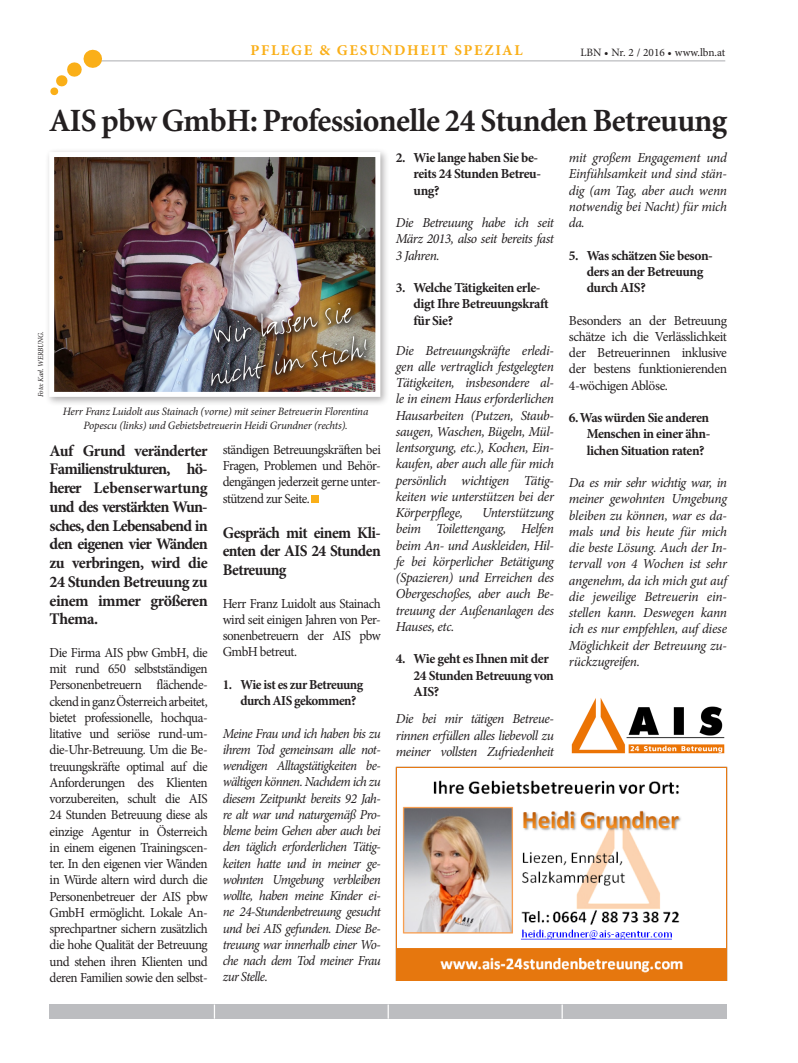
<style>
.page{position:relative;width:798px;height:1063px;background:#fff}
.page>*{position:absolute;margin:0;border:0;box-sizing:border-box;transform-origin:0 0}
.LBN_Headline{font:700 32.5px "Minion";letter-spacing:-.02em;color:#231f20}
.t1{font:700 16.25px/18.8px "Minion Pro";letter-spacing:-.035em;color:#231f20;text-align:justify}
.t2{font:700 16.25px/18.8px "Minion Pro";letter-spacing:-.035em;color:#231f20;text-align:justify;scale:.95 1}
.t3{font:700 15px "Minion Pro";letter-spacing:.11em;color:#faaf18}
.t4{font:italic 13.75px/16.2px "Minion Pro";letter-spacing:-.03em;color:#231f20;text-align:justify}
.t5{font:13.75px/16.2px "Minion Pro";letter-spacing:-.035em;color:#231f20;text-align:justify;scale:.95 1}
.t6{font:italic 13.75px/16.2px "Minion Pro";letter-spacing:-.03em;color:#231f20;text-align:justify;scale:.95 1}
.t7{font:700 13.75px/16.2px "Minion Pro";letter-spacing:-.035em;color:#231f20}
.t8{font:13.75px/16.2px "Minion Pro";letter-spacing:-.035em;color:#231f20;text-align:justify}
.t9{font:700 13.75px/16.2px "Minion Pro";letter-spacing:-.035em;color:#231f20;scale:.95 1}
.LBN_Fließtext{font:italic 11.25px/13.8px "Minion Pro";letter-spacing:-.015em;color:#231f20;text-align:center}
.t10{font:11.25px "Minion Pro";color:#231f20}
.t11{font:italic 7.5px "Minion Pro";letter-spacing:-.03em;color:#231f20}
</style>
<div class="page">
<div style="left:50px;top:1005px;width:676px;height:14px;background:#bcbdc0"></div>
<svg style="left:214px;top:1005px;width:1px;height:14px"></svg>
<svg style="left:387px;top:1005px;width:1px;height:14px"></svg>
<svg style="left:561px;top:1005px;width:1px;height:14px"></svg>
<div style="left:312px;top:495px;width:7px;height:8px;background:#faaf18"></div>
<div style="left:45px;top:148px;width:344px;height:258px;background:#231f20;opacity:.35"></div>
<img style="left:55px;top:158px;width:319px;height:233px">
<div style="left:49px;top:152px;width:331px;height:245px;border:5px solid #fff"></div>
<hr style="left:90px;top:60px;width:635px;height:1px;background:#bcbdc0">
<svg style="left:50px;top:49px;width:53px;height:47px"></svg>
<img style="left:571px;top:698px;width:154px;height:56px">
<img style="left:395px;top:767px;width:331px;height:214px">
<img style="left:198px;top:290px;width:182px;height:115px">
<p class="t3" style="left:250px;top:41px;width:273px">PFLEGE &amp; GESUNDHEIT SPEZIAL</p>
<p class="t10" style="left:580px;top:45px;width:146px">LBN • Nr. 2 / 2016 • www.lbn.at</p>
<p class="LBN_Headline" style="left:50px;top:104px;width:678px">AIS pbw GmbH: Professionelle 24 Stunden Betreuung</p>
<p class="t11" style="left:36px;top:397px;width:67px;rotate:-90deg">Foto: Karl. WERBUNG.</p>
<p class="LBN_Fließtext" style="left:63px;top:405px;width:307px">Herr Franz Luidolt aus Stainach (vorne) mit seiner Betreuerin Florentina<br>Popescu (links) und Gebietsbetreuerin Heidi Grundner (rechts).</p>
<p class="t1" style="left:50px;top:442px;width:159px">Auf Grund veränderter Familienstrukturen, hö&shy;herer Lebenserwartung und des verstärkten Wun&shy;sches, den Lebensabend in den eigenen vier Wänden zu verbringen, wird die 24 Stunden Betreuung zu einem immer größeren Thema.</p>
<p class="t5" style="left:50px;top:644px;width:168px">Die Firma AIS pbw GmbH, die mit rund 650 selbstständigen Personenbetreuern flächende&shy;ckend in ganz Österreich arbeitet, bietet professionelle, hochqua&shy;litative und seriöse rund-um&shy;die-Uhr-Betreuung. Um die Be&shy;treuungskräfte optimal auf die Anforderungen des Klienten vorzubereiten, schult die AIS 24 Stunden Betreuung diese als einzige Agentur in Österreich in einem eigenen Trainingscen&shy;ter. In den eigenen vier Wänden in Würde altern wird durch die Personenbetreuer der AIS pbw GmbH ermöglicht. Lokale An&shy;sprechpartner sichern zusätzlich die hohe Qualität der Betreuung und stehen ihren Klienten und deren Familien sowie den selbst-</p>
<p class="t5" style="left:223px;top:441px;width:168px">ständigen Betreuungskräften bei Fragen, Problemen und Behör&shy;dengängen jederzeit gerne unter&shy;stützend zur Seite.</p>
<p class="t2" style="left:223px;top:524px;width:168px">Gespräch mit einem Kli&shy;enten der AIS 24 Stunden Betreuung</p>
<p class="t5" style="left:223px;top:595px;width:168px">Herr Franz Luidolt aus Stainach wird seit einigen Jahren von Per&shy;sonenbetreuern der AIS pbw GmbH betreut.</p>
<p class="t9" style="left:240px;top:677px;width:131px;text-indent:-18px">1. Wie ist es zur Betreuung durch AIS gekommen?</p>
<p class="t6" style="left:223px;top:725px;width:168px">Meine Frau und ich haben bis zu ihrem Tod gemeinsam alle not&shy;wendigen Alltagstätigkeiten be&shy;wältigen können. Nachdem ich zu diesem Zeitpunkt bereits 92 Jah&shy;re alt war und naturgemäß Pro&shy;bleme beim Gehen aber auch bei den täglich erforderlichen Tätig&shy;keiten hatte und in meiner ge&shy;wohnten Umgebung verbleiben wollte, haben meine Kinder ei&shy;ne 24-Stundenbetreuung gesucht und bei AIS gefunden. Diese Be&shy;treuung war innerhalb einer Wo&shy;che nach dem Tod meiner Frau zur Stelle.</p>
<p class="t7" style="left:413px;top:150px;width:129px;text-indent:-18px">2. Wie lange haben Sie be&shy;reits 24 Stunden Betreu&shy;ung?</p>
<p class="t4" style="left:395px;top:214px;width:159px">Die Betreuung habe ich seit März 2013, also seit bereits fast 3 Jahren.</p>
<p class="t7" style="left:413px;top:280px;width:136px;text-indent:-18px">3. Welche Tätigkeiten erle&shy;digt Ihre Betreuungskraft für Sie?</p>
<p class="t4" style="left:395px;top:342px;width:159px">Die Betreuungskräfte erledi&shy;gen alle vertraglich festgelegten Tätigkeiten, insbesondere al&shy;le in einem Haus erforderlichen Hausarbeiten (Putzen, Staub&shy;saugen, Waschen, Bügeln, Mül&shy;lentsorgung, etc.), Kochen, Ein&shy;kaufen, aber auch alle für mich persönlich wichtigen Tätig&shy;keiten wie unterstützen bei der Körperpflege,</p>
<p class="t4" style="left:395px;top:504px;width:159px;text-indent:86px">Unterstützung beim Toilettengang, Helfen beim An- und Auskleiden, Hil&shy;fe bei körperlicher Betätigung (Spazieren) und Erreichen des Obergeschoßes, aber auch Be&shy;treuung der Außenanlagen des Hauses, etc.</p>
<p class="t7" style="left:413px;top:651px;width:142px;text-indent:-18px">4. Wie geht es Ihnen mit der<br>24 Stunden Betreuung von<br>AIS?</p>
<p class="t4" style="left:395px;top:711px;width:159px">Die bei mir tätigen Betreue&shy;rinnen erfüllen alles liebevoll zu meiner vollsten Zufriedenheit</p>
<p class="t4" style="left:568px;top:149px;width:159px">mit großem Engagement und Einfühlsamkeit und sind stän&shy;dig (am Tag, aber auch wenn notwendig bei Nacht) für mich da.</p>
<p class="t7" style="left:586px;top:248px;width:128px;text-indent:-18px">5. Was schätzen Sie beson&shy;ders an der Betreuung durch AIS?</p>
<p class="t8" style="left:568px;top:312px;width:159px">Besonders an der Betreuung schätze ich die Verlässlichkeit der Betreuerinnen inklusive der bestens funktionierenden 4-wöchigen Ablöse.</p>
<p class="t7" style="left:586px;top:410px;width:125px;text-align:justify;text-indent:-18px">6. Was würden Sie anderen Menschen in einer ähn&shy;lichen Situation raten?</p>
<p class="t4" style="left:568px;top:474px;width:159px">Da es mir sehr wichtig war, in meiner gewohnten Umgebung bleiben zu können, war es da&shy;mals und bis heute für mich die beste Lösung. Auch der In&shy;tervall von 4 Wochen ist sehr angenehm, da ich mich gut auf die jeweilige Betreuerin ein&shy;stellen kann. Deswegen kann ich es nur empfehlen, auf diese Möglichkeit der Betreuung zu&shy;rückzugreifen.</p>
</div>
